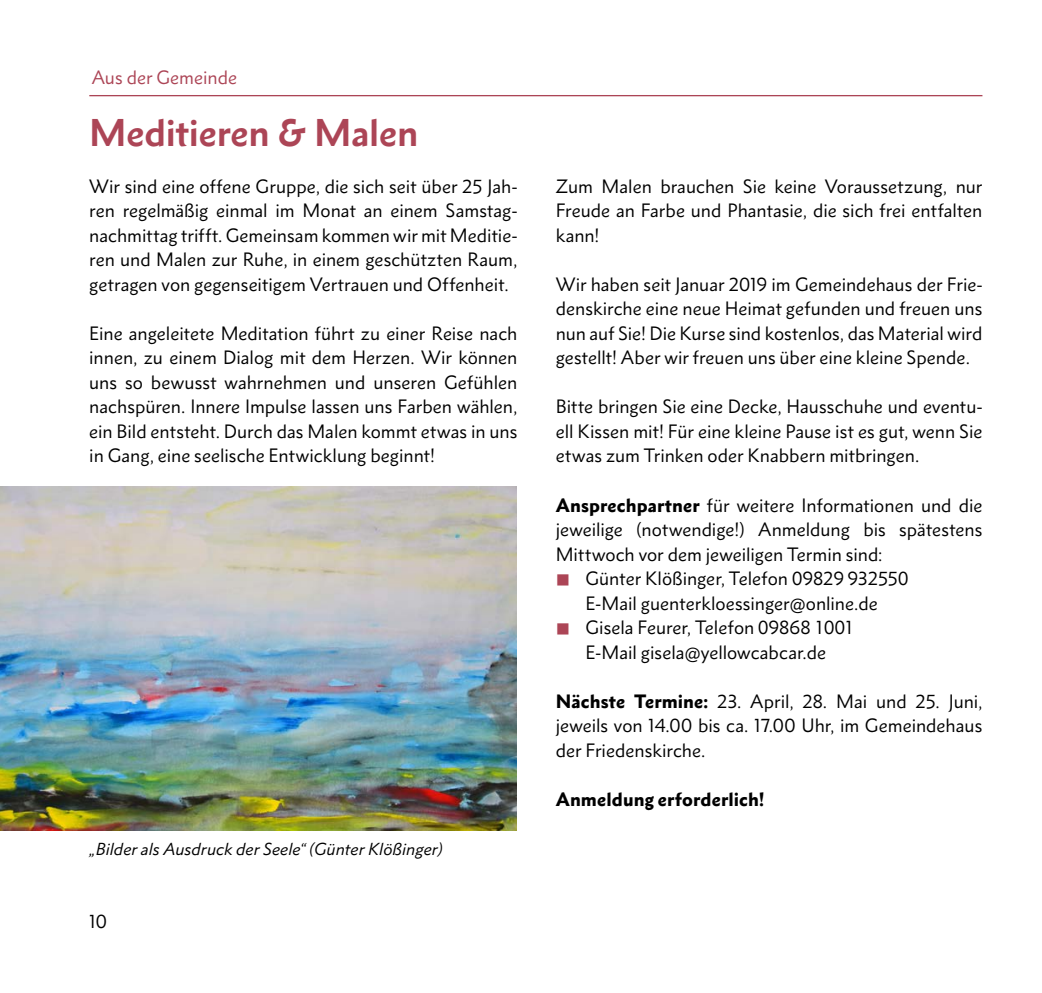
<style>
.page{position:relative;width:1042px;height:993px;background:#fff}
.page>*{position:absolute;margin:0;border:0;box-sizing:border-box;transform-origin:0 0}
.t1{font:700 35px "Metro Nova Pro";letter-spacing:-.005em;color:#ac4556}
.t2{font:17.5px/24.5px "Metro Nova Pro";color:#000;text-align:justify}
.t3{font:900 17.5px "Metro Nova Pro";letter-spacing:.005em;color:#000}
.t4{font:17.5px "Metro Nova Pro";color:#ac4556}
.t5{font:italic 15.75px "Metro Nova Pro";letter-spacing:.005em;color:#000}
.s1{font-weight:900}
</style>
<div class="page">
<hr style="left:89px;top:95px;width:893px;height:1px;background:#ac4556">
<img style="left:0;top:486px;width:516px;height:344px">
<p class="t4" style="left:92px;top:66px;width:147px">Aus der Gemeinde</p>
<h1 class="t1" style="left:89px;top:110px;width:330px">Meditieren &amp; Malen</h1>
<p class="t2" style="left:89px;top:174px;width:429px">Wir sind eine offene Gruppe, die sich seit über 25 Jah&shy;ren regelmäßig einmal im Monat an einem Samstag&shy;nachmittag trifft. Gemeinsam kommen wir mit Meditie&shy;ren und Malen zur Ruhe, in einem geschützten Raum, getragen von gegenseitigem Vertrauen und Offenheit.</p>
<p class="t2" style="left:89px;top:321px;width:429px">Eine angeleitete Meditation führt zu einer Reise nach innen, zu einem Dialog mit dem Herzen. Wir können uns so bewusst wahrnehmen und unseren Gefühlen nachspüren. Innere Impulse lassen uns Farben wählen, ein Bild entsteht. Durch das Malen kommt etwas in uns in Gang, eine seelische Entwicklung beginnt!</p>
<p class="t5" style="left:89px;top:838px;width:355px">„Bilder als Ausdruck der Seele“ (Günter Klößinger)</p>
<p class="t2" style="left:89px;top:909px;width:20px">10</p>
<p class="t2" style="left:556px;top:174px;width:428px">Zum Malen brauchen Sie keine Voraussetzung, nur Freude an Farbe und Phantasie, die sich frei entfalten kann!</p>
<p class="t2" style="left:556px;top:272px;width:428px">Wir haben seit Januar 2019 im Gemeindehaus der Frie&shy;denskirche eine neue Heimat gefunden und freuen uns nun auf Sie! Die Kurse sind kostenlos, das Material wird gestellt! Aber wir freuen uns über eine kleine Spende.</p>
<p class="t2" style="left:556px;top:394px;width:428px">Bitte bringen Sie eine Decke, Hausschuhe und eventu&shy;ell Kissen mit! Für eine kleine Pause ist es gut, wenn Sie etwas zum Trinken oder Knabbern mitbringen.</p>
<p class="t2" style="left:556px;top:492px;width:428px"><span class="s1">Ansprechpartner</span> für weitere Informationen und die</p>
<p class="t2" style="left:556px;top:517px;width:428px">jeweilige (notwendige!) Anmeldung bis spätestens</p>
<p class="t2" style="left:556px;top:541px;width:328px">Mittwoch vor dem jeweiligen Termin sind:</p>
<p class="t2" style="left:585px;top:566px;width:324px">Günter Klößinger, Telefon 09829 932550</p>
<p class="t2" style="left:585px;top:590px;width:294px">E-Mail guenterkloessinger@online.de</p>
<p class="t2" style="left:585px;top:615px;width:270px">Gisela Feurer, Telefon 09868 1001</p>
<p class="t2" style="left:585px;top:639px;width:242px">E-Mail gisela@yellowcabcar.de</p>
<p class="t2" style="left:556px;top:688px;width:428px"><span class="s1">Nächste Termine:</span> 23. April, 28. Mai und 25. Juni, jeweils von 14.00 bis ca. 17.00 Uhr, im Gemeindehaus der Friedenskirche.</p>
<p class="t3" style="left:556px;top:787px;width:210px">Anmeldung erforderlich!</p>
</div>
